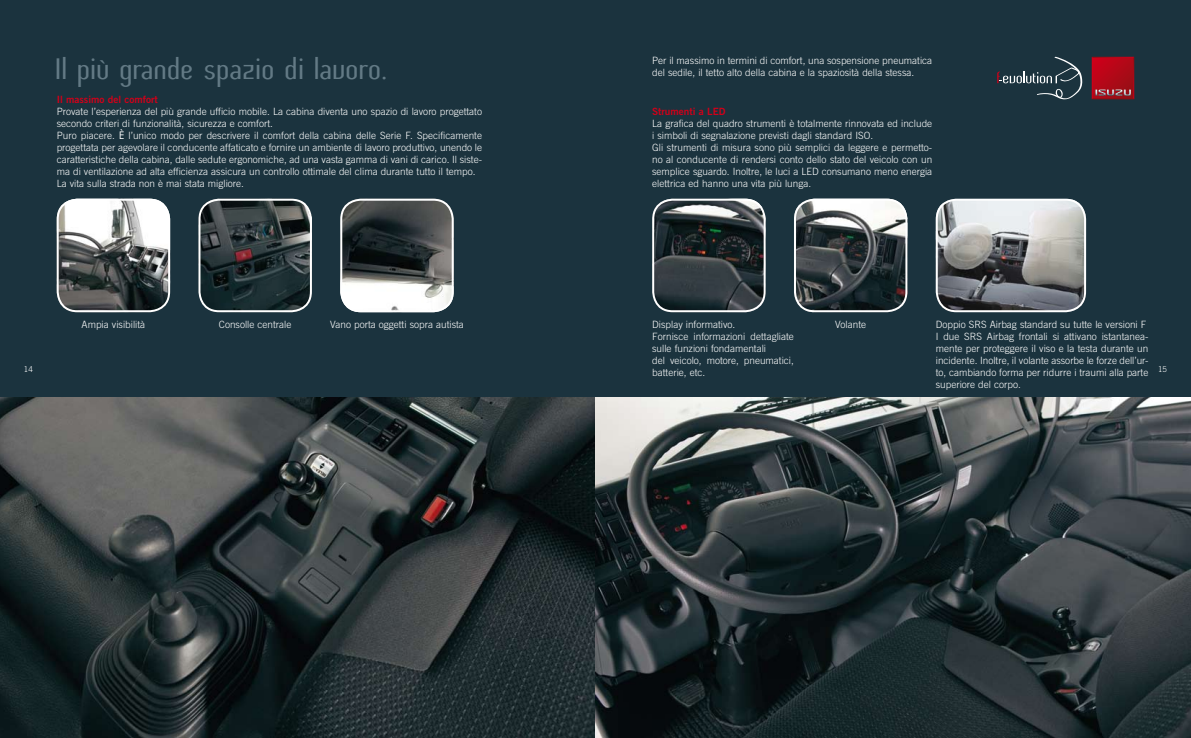
<style>
.page{position:relative;width:1191px;height:738px;background:#fff}
.page>*{position:absolute;margin:0;border:0;box-sizing:border-box;transform-origin:0 0}
.t1{font:30px "Butter unsalted";color:#637a85}
.t2{font:300 10px/12px "Trade Gothic LT Std";color:#fff}
.t3{font:10px "Trade Gothic LT Std Bd 2";color:#d10019}
.t4{font:300 8px "Trade Gothic LT Std";color:#fff}
.s1{font-family:"Futura Std";font-weight:400}
</style>
<div class="page">
<div style="left:0;top:0;width:1191px;height:737px;background:#1b333e"></div>
<img style="left:0;top:397px;width:1191px;height:340px">
<svg style="left:1091px;top:57px;width:43px;height:42px;background:#ad1321"></svg>
<svg style="left:997px;top:57px;width:85px;height:42px"></svg>
<img style="left:57px;top:201px;width:113px;height:111px">
<div style="left:57px;top:198px;width:113px;height:114px;border:2px solid #fff;border-radius:20px"></div>
<img style="left:201px;top:201px;width:111px;height:111px">
<div style="left:198px;top:198px;width:114px;height:114px;border:2px solid #fff;border-radius:20px"></div>
<img style="left:343px;top:201px;width:111px;height:111px">
<div style="left:340px;top:198px;width:114px;height:114px;border:2px solid #fff;border-radius:20px"></div>
<img style="left:655px;top:200px;width:110px;height:112px">
<div style="left:652px;top:198px;width:113px;height:114px;border:2px solid #fff;border-radius:20px"></div>
<img style="left:794px;top:201px;width:113px;height:111px">
<div style="left:794px;top:198px;width:113px;height:114px;border:2px solid #fff;border-radius:20px"></div>
<img style="left:938px;top:201px;width:148px;height:110px">
<div style="left:935px;top:198px;width:151px;height:114px;border:2px solid #fff;border-radius:20px"></div>
<h1 class="t1" style="left:57px;top:53px;width:334px">Il più grande spazio di lavoro.</h1>
<p class="t3" style="left:57px;top:93px;width:103px">Il massimo del comfort</p>
<p class="t2" style="left:57px;top:105px;width:427px">Provate l’esperienza del più grande ufficio mobile. La cabina diventa uno spazio di lavoro progettato secondo criteri di funzionalità, sicurezza e comfort.<br>Puro piacere. <span class="s1">È</span> l’unico modo per descrivere il comfort della cabina delle Serie F. Specificamente progettata per agevolare il conducente affaticato e fornire un ambiente di lavoro produttivo, unendo le caratteristiche della cabina, dalle sedute ergonomiche, ad una vasta gamma di vani di carico. Il siste&shy;ma di ventilazione ad alta efficienza assicura un controllo ottimale del clima durante tutto il tempo.<br>La vita sulla strada non è mai stata migliore.</p>
<p class="t2" style="left:652px;top:54px;width:281px">Per il massimo in termini di comfort, una sospensione pneumatica del sedile, il tetto alto della cabina e la spaziosità della stessa.</p>
<p class="t3" style="left:652px;top:105px;width:75px">Strumenti a LED</p>
<p class="t2" style="left:652px;top:117px;width:281px">La grafica del quadro strumenti è totalmente rinnovata ed include i simboli di segnalazione previsti dagli standard ISO.<br>Gli strumenti di misura sono più semplici da leggere e permetto&shy;no al conducente di rendersi conto dello stato del veicolo con un semplice sguardo. Inoltre, le luci a LED consumano meno energia elettrica ed hanno una vita più lunga.</p>
<p class="t2" style="left:82px;top:318px;width:65px">Ampia visibilità</p>
<p class="t2" style="left:219px;top:318px;width:74px">Consolle centrale</p>
<p class="t2" style="left:330px;top:318px;width:135px">Vano porta oggetti sopra autista</p>
<p class="t2" style="left:652px;top:318px;width:143px">Display informativo.<br>Fornisce informazioni dettagliate sulle funzioni fondamentali<br>del veicolo, motore, pneumatici, batterie, etc.</p>
<p class="t2" style="left:835px;top:318px;width:32px">Volante</p>
<p class="t2" style="left:935px;top:318px;width:214px">Doppio SRS Airbag standard su tutte le versioni F I due SRS Airbag frontali si attivano istantanea&shy;mente per proteggere il viso e la testa durante un incidente. Inoltre, il volante assorbe le forze dell’ur&shy;to, cambiando forma per ridurre i traumi alla parte superiore del corpo.</p>
<p class="t4" style="left:24px;top:364px;width:10px">14</p>
<p class="t4" style="left:1158px;top:364px;width:10px">15</p>
</div>
